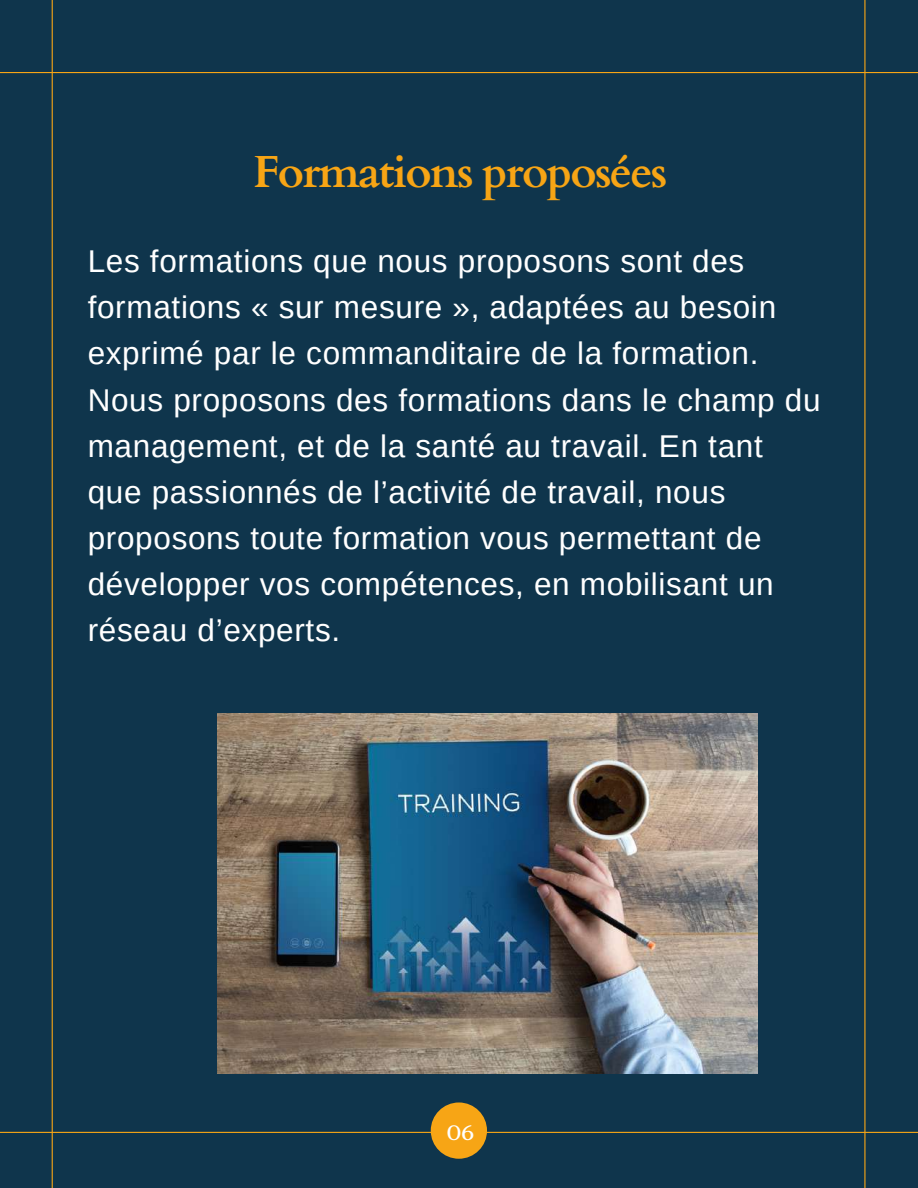
<style>
.page{position:relative;width:918px;height:1188px;background:#0f354c}
.page>*{position:absolute;margin:0;border:0;box-sizing:border-box;transform-origin:0 0}
.t1{font:700 45px "Cardo";letter-spacing:-.04em;color:#f7a515}
.t2{font:31.5px/46.2px "Arimo";letter-spacing:.02em;color:#fff}
.t3{font:27px "Alice";color:#fff}
</style>
<div class="page">
<hr style="left:0;top:72px;width:918px;height:1px;background:#f7a515">
<hr style="left:0;top:1132px;width:918px;height:1px;background:#f7a515">
<div style="left:431px;top:1102px;width:56px;height:57px;background:#f7a515;border-radius:50%"></div>
<hr style="left:52px;top:0;width:1px;height:1188px;background:#f7a515">
<hr style="left:864px;top:0;width:1px;height:1188px;background:#f7a515">
<img style="left:217px;top:713px;width:540px;height:360px">
<h1 class="t1" style="left:253px;top:142px;width:416px">Formations proposées</h1>
<p class="t2" style="left:88px;top:238px;width:734px">Les formations que nous proposons sont des formations « sur mesure », adaptées au besoin exprimé par le commanditaire de la formation.<br>Nous proposons des formations dans le champ du management, et de la santé au travail. En tant que passionnés de l’activité de travail, nous proposons toute formation vous permettant de développer vos compétences, en mobilisant un réseau d’experts.</p>
<p class="t3" style="left:446px;top:1115px;width:30px">06</p>
</div>
